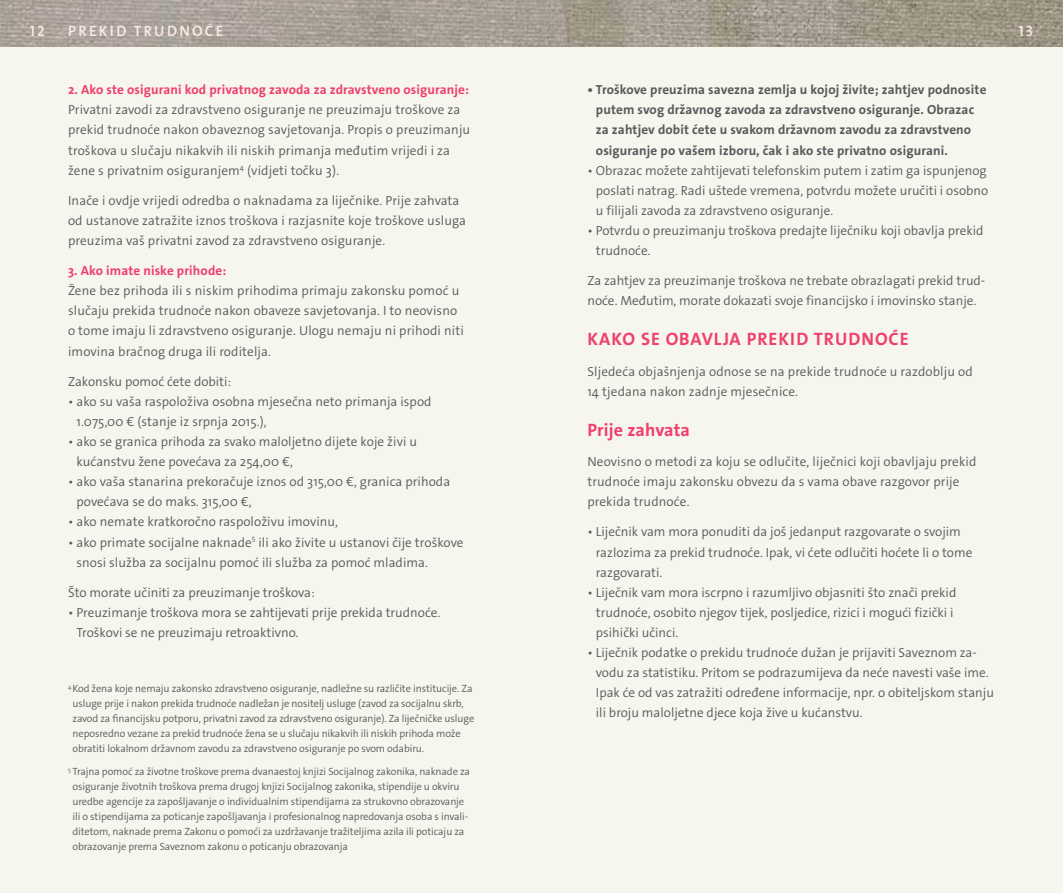
<style>
.page{position:relative;width:1063px;height:893px;background:#f6f5ee}
.page>*{position:absolute;margin:0;border:0;box-sizing:border-box;transform-origin:0 0}
.t1{font:700 18px "The Sans Os F";letter-spacing:.055em;color:#ef3f6b}
.t2{font:600 15px "The Sans Os F";letter-spacing:.15em;color:#fdeae9}
.t3{font:13.2px/20.1px "The Sans LP4 Se Lig";color:#58595b}
.t4{font:700 13.2px/20.1px "The Sans Os F";letter-spacing:.01em;color:#58595b}
.t5{font:700 13.2px "The Sans Os F";letter-spacing:.01em;color:#ef3f6b}
.t6{font:10.5px/15px "The Sans LP4 Se Lig";letter-spacing:-.01em;color:#58595b}
</style>
<div class="page">
<img style="left:0;top:0;width:1063px;height:47px">
<p class="t2" style="left:30px;top:21px;width:16px">12</p>
<p class="t2" style="left:68px;top:21px;width:157px">PREKID TRUDNOĆE</p>
<p class="t2" style="left:1019px;top:21px;width:16px">13</p>
<p class="t5" style="left:68px;top:81px;width:403px">2. Ako ste osigurani kod privatnog zavoda za zdravstveno osiguranje:</p>
<p class="t3" style="left:68px;top:100px;width:404px">Privatni zavodi za zdravstveno osiguranje ne preuzimaju troškove za prekid trudnoće nakon obaveznog savjetovanja. Propis o preuzimanju troškova u slučaju nikakvih ili niskih primanja međutim vrijedi i za žene s privatnim osiguranjem<sup>4</sup> (vidjeti točku 3).</p>
<p class="t3" style="left:68px;top:190px;width:400px">Inače i ovdje vrijedi odredba o naknadama za liječnike. Prije zahvata od ustanove zatražite iznos troškova i razjasnite koje troškove usluga preuzima vaš privatni zavod za zdravstveno osiguranje.</p>
<p class="t5" style="left:68px;top:262px;width:160px">3. Ako imate niske prihode:</p>
<p class="t3" style="left:68px;top:281px;width:397px">Žene bez prihoda ili s niskim prihodima primaju zakonsku pomoć u slučaju prekida trudnoće nakon obaveze savjetovanja. I to neovisno o tome imaju li zdravstveno osiguranje. Ulogu nemaju ni prihodi niti imovina bračnog druga ili roditelja.</p>
<p class="t3" style="left:68px;top:371px;width:165px">Zakonsku pomoć ćete dobiti:</p>
<p class="t3" style="left:77px;top:391px;width:357px;text-indent:-9px">• ako su vaša raspoloživa osobna mjesečna neto primanja ispod<br>1.075,00 € (stanje iz srpnja 2015.),</p>
<p class="t3" style="left:77px;top:432px;width:342px;text-indent:-9px">• ako se granica prihoda za svako maloljetno dijete koje živi u kućanstvu žene povećava za 254,00 €,</p>
<p class="t3" style="left:77px;top:472px;width:375px;text-indent:-9px">• ako vaša stanarina prekoračuje iznos od 315,00 €, granica prihoda povećava se do maks. 315,00 €,</p>
<p class="t3" style="left:68px;top:512px;width:272px">• ako nemate kratkoročno raspoloživu imovinu,</p>
<p class="t3" style="left:77px;top:532px;width:389px;text-indent:-8px">• ako primate socijalne naknade<sup>5</sup> ili ako živite u ustanovi čije troškove snosi služba za socijalnu pomoć ili služba za pomoć mladima.</p>
<p class="t3" style="left:68px;top:582px;width:248px">Što morate učiniti za preuzimanje troškova:</p>
<p class="t3" style="left:77px;top:602px;width:365px;text-indent:-9px">• Preuzimanje troškova mora se zahtijevati prije prekida trudnoće.<br>Troškovi se ne preuzimaju retroaktivno.</p>
<p class="t6" style="left:73px;top:681px;width:403px;text-indent:-5px"><sup>4</sup> Kod žena koje nemaju zakonsko zdravstveno osiguranje, nadležne su različite institucije. Za usluge prije i nakon prekida trudnoće nadležan je nositelj usluge (zavod za socijalnu skrb, zavod za financijsku potporu, privatni zavod za zdravstveno osiguranje). Za liječničke usluge neposredno vezane za prekid trudnoće žena se u slučaju nikakvih ili niskih prihoda može obratiti lokalnom državnom zavodu za zdravstveno osiguranje po svom odabiru.</p>
<p class="t6" style="left:73px;top:764px;width:399px;text-indent:-4px"><sup>5</sup> Trajna pomoć za životne troškove prema dvanaestoj knjizi Socijalnog zakonika, naknade za osiguranje životnih troškova prema drugoj knjizi Socijalnog zakonika, stipendije u okviru uredbe agencije za zapošljavanje o individualnim stipendijama za strukovno obrazovanje ili o stipendijama za poticanje zapošljavanja i profesionalnog napredovanja osoba s invali&shy;ditetom, naknade prema Zakonu o pomoći za uzdržavanje tražiteljima azila ili poticaju za obrazovanje prema Saveznom zakonu o poticanju obrazovanja</p>
<p class="t4" style="left:596px;top:80px;width:392px;text-indent:-9px">• Troškove preuzima savezna zemlja u kojoj živite; zahtjev podnosite putem svog državnog zavoda za zdravstveno osiguranje. Obrazac za zahtjev dobit ćete u svakom državnom zavodu za zdravstveno osiguranje po vašem izboru, čak i ako ste privatno osigurani.</p>
<p class="t3" style="left:596px;top:160px;width:394px;text-indent:-8px">• Obrazac možete zahtijevati telefonskim putem i zatim ga ispunjenog poslati natrag. Radi uštede vremena, potvrdu možete uručiti i osobno u filijali zavoda za zdravstveno osiguranje.</p>
<p class="t3" style="left:596px;top:220px;width:389px;text-indent:-9px">• Potvrdu o preuzimanju troškova predajte liječniku koji obavlja prekid trudnoće.</p>
<p class="t3" style="left:587px;top:271px;width:399px">Za zahtjev za preuzimanje troškova ne trebate obrazlagati prekid trud&shy;noće. Međutim, morate dokazati svoje financijsko i imovinsko stanje.</p>
<h1 class="t1" style="left:588px;top:328px;width:323px">Kako se obavlja prekid trudnoće</h1>
<p class="t3" style="left:587px;top:361px;width:387px">Sljedeća objašnjenja odnose se na prekide trudnoće u razdoblju od<br>14 tjedana nakon zadnje mjesečnice.</p>
<h1 class="t1" style="left:587px;top:418px;width:104px">Prije zahvata</h1>
<p class="t3" style="left:587px;top:452px;width:390px">Neovisno o metodi za koju se odlučite, liječnici koji obavljaju prekid trudnoće imaju zakonsku obvezu da s vama obave razgovor prije prekida trudnoće.</p>
<p class="t3" style="left:596px;top:522px;width:378px;text-indent:-9px">• Liječnik vam mora ponuditi da još jedanput razgovarate o svojim razlozima za prekid trudnoće. Ipak, vi ćete odlučiti hoćete li o tome razgovarati.</p>
<p class="t3" style="left:596px;top:582px;width:362px;text-indent:-9px">• Liječnik vam mora iscrpno i razumljivo objasniti što znači prekid trudnoće, osobito njegov tijek, posljedice, rizici i mogući fizički i psihički učinci.</p>
<p class="t3" style="left:596px;top:643px;width:400px;text-indent:-9px">• Liječnik podatke o prekidu trudnoće dužan je prijaviti Saveznom za&shy;vodu za statistiku. Pritom se podrazumijeva da neće navesti vaše ime.<br>Ipak će od vas zatražiti određene informacije, npr. o obiteljskom stanju ili broju maloljetne djece koja žive u kućanstvu.</p>
</div>
